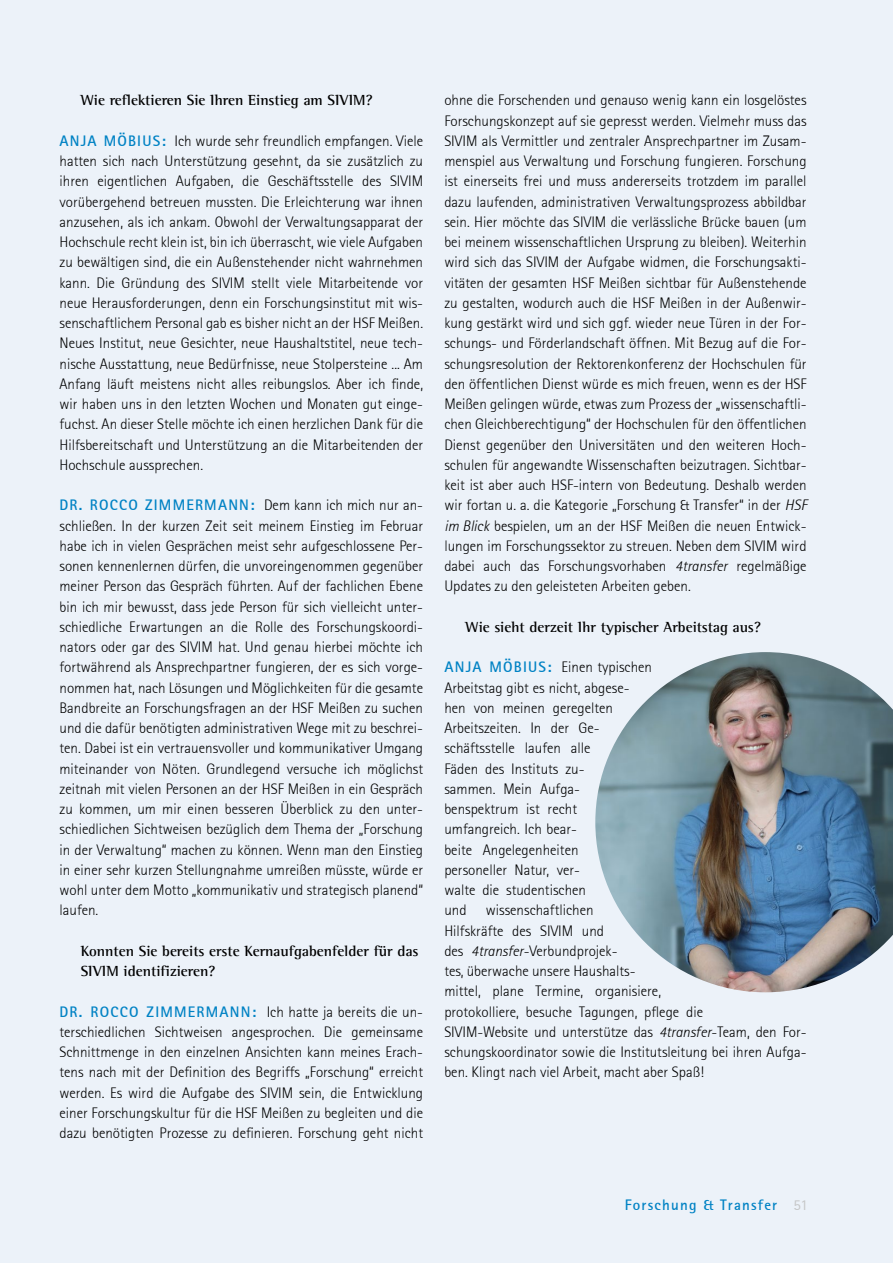
<style>
.page{position:relative;width:893px;height:1263px;background:#ecf2f9}
.page>*{position:absolute;margin:0;border:0;box-sizing:border-box;transform-origin:0 0}
.t1{font:300 15px/20.2px "Rotis Sans Serif";color:#000;text-align:justify}
.t2{font:700 15px/20.2px "Rotis Semi Serif";color:#000}
.t3{font:700 15px "Rotis Sans Serif";letter-spacing:.08em;color:#0082c4}
.s1{font-weight:700;color:#0082c4}
.s2{font-style:italic}
.s3{font-weight:400;color:#c6c7c8}
</style>
<div class="page">
<img style="left:595px;top:652px;width:298px;height:340px">
<p class="t2" style="left:81px;top:90px;width:293px">Wie reflektieren Sie Ihren Einstieg am SIVIM?</p>
<p class="t1" style="left:60px;top:131px;width:365px"><span class="s1">ANJA MÖBIUS:</span> Ich wurde sehr freundlich empfangen. Viele hatten sich nach Unterstützung gesehnt, da sie zusätzlich zu ihren eigentlichen Aufgaben, die Geschäftsstelle des SIVIM vorübergehend betreuen mussten. Die Erleichterung war ihnen anzusehen, als ich ankam. Obwohl der Verwaltungsapparat der Hochschule recht klein ist, bin ich überrascht, wie viele Aufgaben zu bewältigen sind, die ein Außenstehender nicht wahrnehmen kann. Die Gründung des SIVIM stellt viele Mitarbeitende vor neue Herausforderungen, denn ein Forschungsinstitut mit wis&shy;senschaftlichem Personal gab es bisher nicht an der HSF Meißen.<br>Neues Institut, neue Gesichter, neue Haushaltstitel, neue tech&shy;nische Ausstattung, neue Bedürfnisse, neue Stolpersteine ... Am Anfang läuft meistens nicht alles reibungslos. Aber ich finde, wir haben uns in den letzten Wochen und Monaten gut einge&shy;fuchst. An dieser Stelle möchte ich einen herzlichen Dank für die Hilfsbereitschaft und Unterstützung an die Mitarbeitenden der Hochschule aussprechen.</p>
<p class="t1" style="left:60px;top:495px;width:365px"><span class="s1">DR. ROCCO ZIMMERMANN:</span> Dem kann ich mich nur an&shy;schließen. In der kurzen Zeit seit meinem Einstieg im Februar habe ich in vielen Gesprächen meist sehr aufgeschlossene Per&shy;sonen kennenlernen dürfen, die unvoreingenommen gegenüber meiner Person das Gespräch führten. Auf der fachlichen Ebene bin ich mir bewusst, dass jede Person für sich vielleicht unter&shy;schiedliche Erwartungen an die Rolle des Forschungskoordi&shy;nators oder gar des SIVIM hat. Und genau hierbei möchte ich fortwährend als Ansprechpartner fungieren, der es sich vorge&shy;nommen hat, nach Lösungen und Möglichkeiten für die gesamte Bandbreite an Forschungsfragen an der HSF Meißen zu suchen und die dafür benötigten administrativen Wege mit zu beschrei&shy;ten. Dabei ist ein vertrauensvoller und kommunikativer Umgang miteinander von Nöten. Grundlegend versuche ich möglichst zeitnah mit vielen Personen an der HSF Meißen in ein Gespräch zu kommen, um mir einen besseren Überblick zu den unter&shy;schiedlichen Sichtweisen bezüglich dem Thema der „Forschung in der Verwaltung“ machen zu können. Wenn man den Einstieg in einer sehr kurzen Stellungnahme umreißen müsste, würde er wohl unter dem Motto „kommunikativ und strategisch planend“ laufen.</p>
<p class="t2" style="left:81px;top:941px;width:339px">Konnten Sie bereits erste Kernaufgabenfelder für das<br>SIVIM identifizieren?</p>
<p class="t1" style="left:60px;top:1001px;width:365px"><span class="s1">DR. ROCCO ZIMMERMANN:</span> Ich hatte ja bereits die un&shy;terschiedlichen Sichtweisen angesprochen. Die gemeinsame Schnittmenge in den einzelnen Ansichten kann meines Erach&shy;tens nach mit der Definition des Begriffs „Forschung“ erreicht werden. Es wird die Aufgabe des SIVIM sein, die Entwicklung einer Forschungskultur für die HSF Meißen zu begleiten und die dazu benötigten Prozesse zu definieren. Forschung geht nicht</p>
<p class="t1" style="left:444px;top:90px;width:364px">ohne die Forschenden und genauso wenig kann ein losgelöstes Forschungskonzept auf sie gepresst werden. Vielmehr muss das SIVIM als Vermittler und zentraler Ansprechpartner im Zusam&shy;menspiel aus Verwaltung und Forschung fungieren. Forschung ist einerseits frei und muss andererseits trotzdem im parallel dazu laufenden, administrativen Verwaltungsprozess abbildbar sein. Hier möchte das SIVIM die verlässliche Brücke bauen (um bei meinem wissenschaftlichen Ursprung zu bleiben). Weiterhin wird sich das SIVIM der Aufgabe widmen, die Forschungsakti&shy;vitäten der gesamten HSF Meißen sichtbar für Außenstehende zu gestalten, wodurch auch die HSF Meißen in der Außenwir&shy;kung gestärkt wird und sich ggf. wieder neue Türen in der For&shy;schungs- und Förderlandschaft öffnen. Mit Bezug auf die For&shy;schungsresolution der Rektorenkonferenz der Hochschulen für den öffentlichen Dienst würde es mich freuen, wenn es der HSF Meißen gelingen würde, etwas zum Prozess der „wissenschaftli&shy;chen Gleichberechtigung“ der Hochschulen für den öffentlichen Dienst gegenüber den Universitäten und den weiteren Hoch&shy;schulen für angewandte Wissenschaften beizutragen. Sichtbar&shy;keit ist aber auch HSF-intern von Bedeutung. Deshalb werden wir fortan u. a. die Kategorie „Forschung &amp; Transfer“ in der <span class="s2">HSF im Blick</span> bespielen, um an der HSF Meißen die neuen Entwick&shy;lungen im Forschungssektor zu streuen. Neben dem SIVIM wird dabei auch das Forschungsvorhaben <span class="s2">4transfer</span> regelmäßige Updates zu den geleisteten Arbeiten geben.</p>
<p class="t2" style="left:466px;top:617px;width:297px">Wie sieht derzeit Ihr typischer Arbeitstag aus?</p>
<p class="t1" style="left:444px;top:657px;width:209px;text-align:left"><span class="s1">ANJA MÖBIUS:</span> Einen typischen<br>Arbeitstag gibt es nicht, abgese&shy;hen von meinen geregelten<br>Arbeitszeiten. In der Ge&shy;schäftsstelle laufen alle<br>Fäden des Instituts zu-<br>sammen. Mein Aufga&shy;benspektrum ist recht umfangreich. Ich bear-<br>beite Angelegenheiten<br>personeller Natur, ver-<br>walte die studentischen<br>und</p>
<p class="t1" style="left:444px;top:900px;width:364px;text-align:left;text-indent:41px">wissenschaftlichen<br>Hilfskräfte des SIVIM und<br>des <span class="s2">4transfer</span>-Verbundprojek-<br>tes, überwache unsere Haushalts-<br>mittel, plane Termine, organisiere,<br>protokolliere, besuche Tagungen, pflege die<br>SIVIM-Website und unterstütze das <span class="s2">4transfer</span>-Team, den For&shy;schungskoordinator sowie die Institutsleitung bei ihren Aufga&shy;ben. Klingt nach viel Arbeit, macht aber Spaß!</p>
<p class="t3" style="left:625px;top:1195px;width:185px">Forschung &amp; Transfer <span class="s3">51</span></p>
</div>
